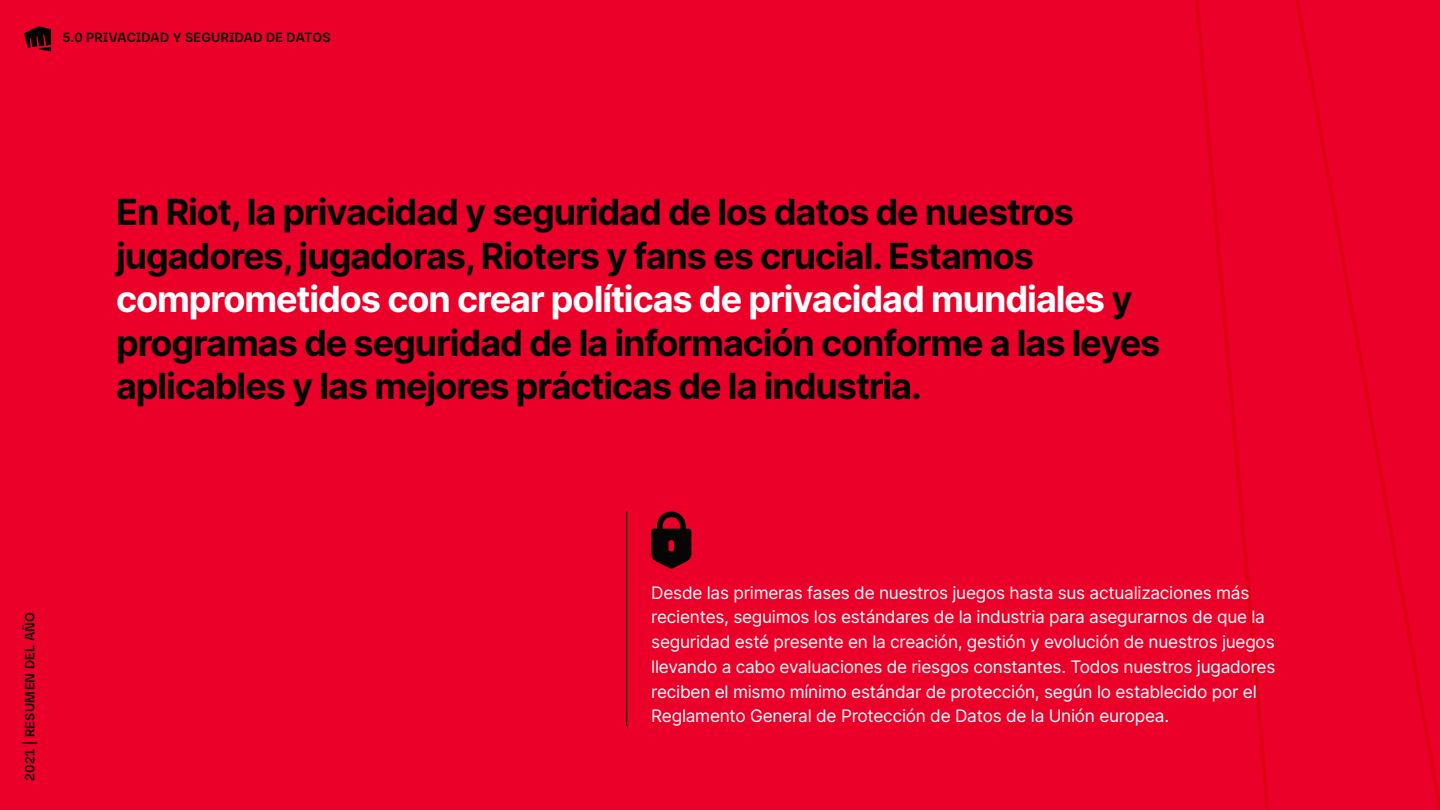
<style>
.page{position:relative;width:1440px;height:810px;background:#eb0029}
.page>*{position:absolute;margin:0;border:0;box-sizing:border-box;transform-origin:0 0}
.t1{font:700 36px/43.5px "Inter";letter-spacing:-.03em;color:#050505}
.t2{font:17.25px/24.8px "Inter";letter-spacing:-.015em;color:#fff}
.t3{font:700 12.75px "Riot Sans";letter-spacing:.025em;color:#050505}
.s1{color:#fff}
</style>
<div class="page">
<svg style="left:1195px;top:0;width:245px;height:810px"></svg>
<svg style="left:24px;top:26px;width:27px;height:25px"></svg>
<hr style="left:626px;top:512px;width:1px;height:214px;background:#050505">
<svg style="left:651px;top:511px;width:40px;height:58px"></svg>
<p class="t3" style="left:62px;top:29px;width:270px">5.0 PRIVACIDAD Y SEGURIDAD DE DATOS</p>
<p class="t1" style="left:116px;top:189px;width:1046px">En Riot, la privacidad y seguridad de los datos de nuestros jugadores, jugadoras, Rioters y fans es crucial. Estamos <span class="s1">comprometidos con crear políticas de privacidad mundiales</span> y programas de seguridad de la información conforme a las leyes aplicables y las mejores prácticas de la industria.</p>
<p class="t3" style="left:22px;top:781px;width:170px;rotate:-90deg">2021 | RESUMEN DEL AÑO</p>
<p class="t2" style="left:651px;top:580px;width:626px">Desde las primeras fases de nuestros juegos hasta sus actualizaciones más recientes, seguimos los estándares de la industria para asegurarnos de que la seguridad esté presente en la creación, gestión y evolución de nuestros juegos llevando a cabo evaluaciones de riesgos constantes. Todos nuestros jugadores reciben el mismo mínimo estándar de protección, según lo establecido por el Reglamento General de Protección de Datos de la Unión europea.</p>
</div>
